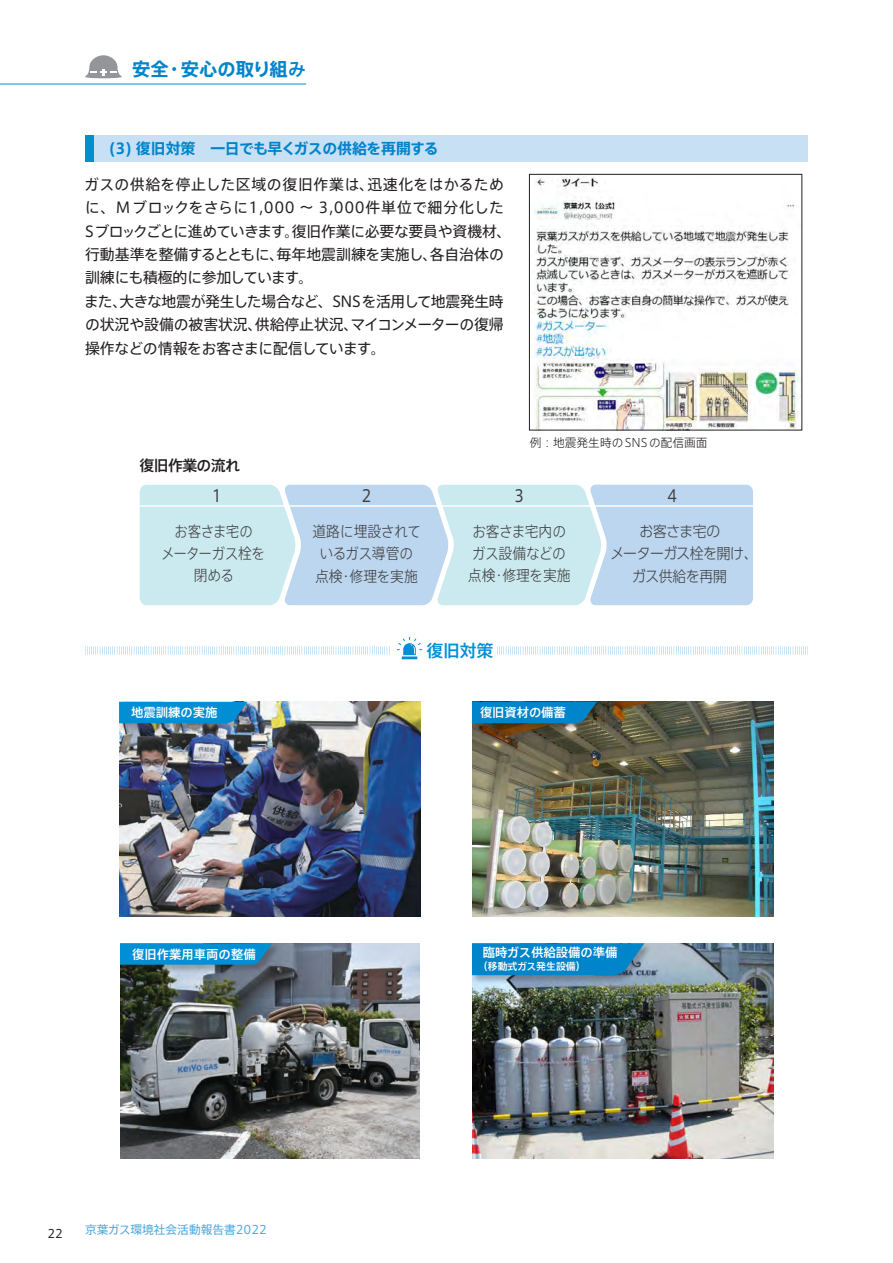
<style>
.page{position:relative;width:893px;height:1263px;background:#fff}
.page>*{position:absolute;margin:0;border:0;box-sizing:border-box;transform-origin:0 0}
.t1{font:700 18.3px "Axis Std";color:#0084ca}
.t2{font:500 16.95px "Axis Std";color:#008fd5}
.t3{font:16.65px "Axis Std";color:#3e3e3f;scale:.92 1}
.t4{font:300 15px/22px "Axis Std";letter-spacing:-.03em;color:#3e3e3f;scale:.92 1}
.t5{font:300 15px/22px "UD Shin Go Pro";letter-spacing:-.03em;color:#3e3e3f;text-align:center;scale:.92 1}
.t6{font:300 15px/22px "Axis Std";letter-spacing:-.05em;color:#3e3e3f;text-align:center;scale:.9 1}
.t7{font:14.85px/23.4px "Axis Std";letter-spacing:-.015em;color:#231f20}
.t8{font:700 14.85px "Axis Std";letter-spacing:-.03em;color:#0084ca}
.t9{font:500 14.85px "Axis Std";letter-spacing:-.04em;color:#231f20}
.t10{font:500 12.3px "Axis Std";color:#fff}
.t11{font:11.7px "Axis Std";color:#4fa9de}
.t12{font:300 11.7px "Axis Std";color:#231f20}
.t13{font:11.7px "Axis Std";color:#231f20}
.t14{font:500 9.9px "Axis Std";color:#fff}
.s1{font-weight:500}
</style>
<div class="page">
<svg style="left:85px;top:55px;width:37px;height:23px"></svg>
<hr style="left:0;top:84px;width:306px;height:1px;background:#008fd5">
<div style="left:85px;top:135px;width:723px;height:27px;background:#c7e0f3"></div>
<div style="left:85px;top:135px;width:9px;height:27px;background:#008fd5"></div>
<img style="left:119px;top:702px;width:301px;height:215px">
<img style="left:120px;top:943px;width:299px;height:215px">
<img style="left:472px;top:702px;width:301px;height:215px">
<img style="left:472px;top:943px;width:301px;height:215px">
<div style="left:119px;top:701px;width:137px;height:31px;background:#231f20;opacity:.3"></div>
<svg style="left:119px;top:702px;width:128px;height:21px"></svg>
<div style="left:472px;top:701px;width:133px;height:31px;background:#231f20;opacity:.3"></div>
<div style="left:472px;top:702px;width:125px;height:21px;background:#0084ca"></div>
<div style="left:472px;top:943px;width:181px;height:41px;background:#231f20;opacity:.3"></div>
<svg style="left:472px;top:943px;width:172px;height:32px"></svg>
<svg style="left:85px;top:637px;width:723px;height:22px"></svg>
<div style="left:120px;top:943px;width:160px;height:30px;background:#231f20;opacity:.3"></div>
<svg style="left:120px;top:943px;width:152px;height:22px"></svg>
<svg style="left:140px;top:485px;width:613px;height:120px"></svg>
<hr style="left:129px;top:505px;width:638px;height:2px;background:#fff">
<img style="left:534px;top:177px;width:264px;height:251px">
<div style="left:529px;top:174px;width:273px;height:256px;border:1px solid #231f20"></div>
<p class="t1" style="left:132px;top:55px;width:175px">安全・安心の取り組<span class="s1">み</span></p>
<p class="t8" style="left:109px;top:137px;width:331px">(3) 復旧対策　一日でも早くガスの供給を再開する</p>
<p class="t7" style="left:84px;top:172px;width:428px">ガスの供給を停止した区域の復旧作業は、迅速化をはかるために、Mブロックをさらに1,000 〜 3,000件単位で細分化した<br>Sブロックごとに進めていきます。復旧作業に必要な要員や資機材、行動基準を整備するとともに、毎年地震訓練を実施し、各自治体の訓練にも積極的に参加しています。<br>また、大きな地震が発生した場合など、SNSを活用して地震発生時の状況や設備の被害状況、供給停止状況、マイコンメーターの復帰操作などの情報をお客さまに配信しています。</p>
<p class="t9" style="left:139px;top:454px;width:102px">復旧作業の流れ</p>
<p class="t12" style="left:530px;top:434px;width:179px">例：地震発生時のSNSの配信画面</p>
<p class="t3" style="left:212px;top:483px;width:13px">1</p>
<p class="t3" style="left:361px;top:483px;width:13px">2</p>
<p class="t3" style="left:514px;top:483px;width:13px">3</p>
<p class="t3" style="left:667px;top:483px;width:13px">4</p>
<p class="t6" style="left:161px;top:520px;width:117px">お客さま宅の<br>メーターガス栓を閉める</p>
<p class="t4" style="left:312px;top:520px;width:120px">道路に埋設されているガス導管の点検・修理を実施</p>
<p class="t4" style="left:468px;top:520px;width:113px">お客さま宅内のガス設備などの点検・修理を実施</p>
<p class="t5" style="left:610px;top:520px;width:162px">お客さま宅の<br>メーターガス栓を開け、ガス供給を再開</p>
<p class="t2" style="left:426px;top:638px;width:69px">復旧対策</p>
<p class="t10" style="left:131px;top:703px;width:88px">地震訓練の実施</p>
<p class="t10" style="left:480px;top:703px;width:87px">復旧資材の備蓄</p>
<p class="t10" style="left:132px;top:945px;width:125px">復旧作業用車両の整備</p>
<p class="t10" style="left:483px;top:943px;width:136px">臨時ガス供給設備の準備</p>
<p class="t14" style="left:478px;top:958px;width:109px">（移動式ガス発生設備）</p>
<p class="t13" style="left:47px;top:1225px;width:17px">22</p>
<p class="t11" style="left:85px;top:1221px;width:183px">京葉ガス環境社会活動報告書2022</p>
</div>
